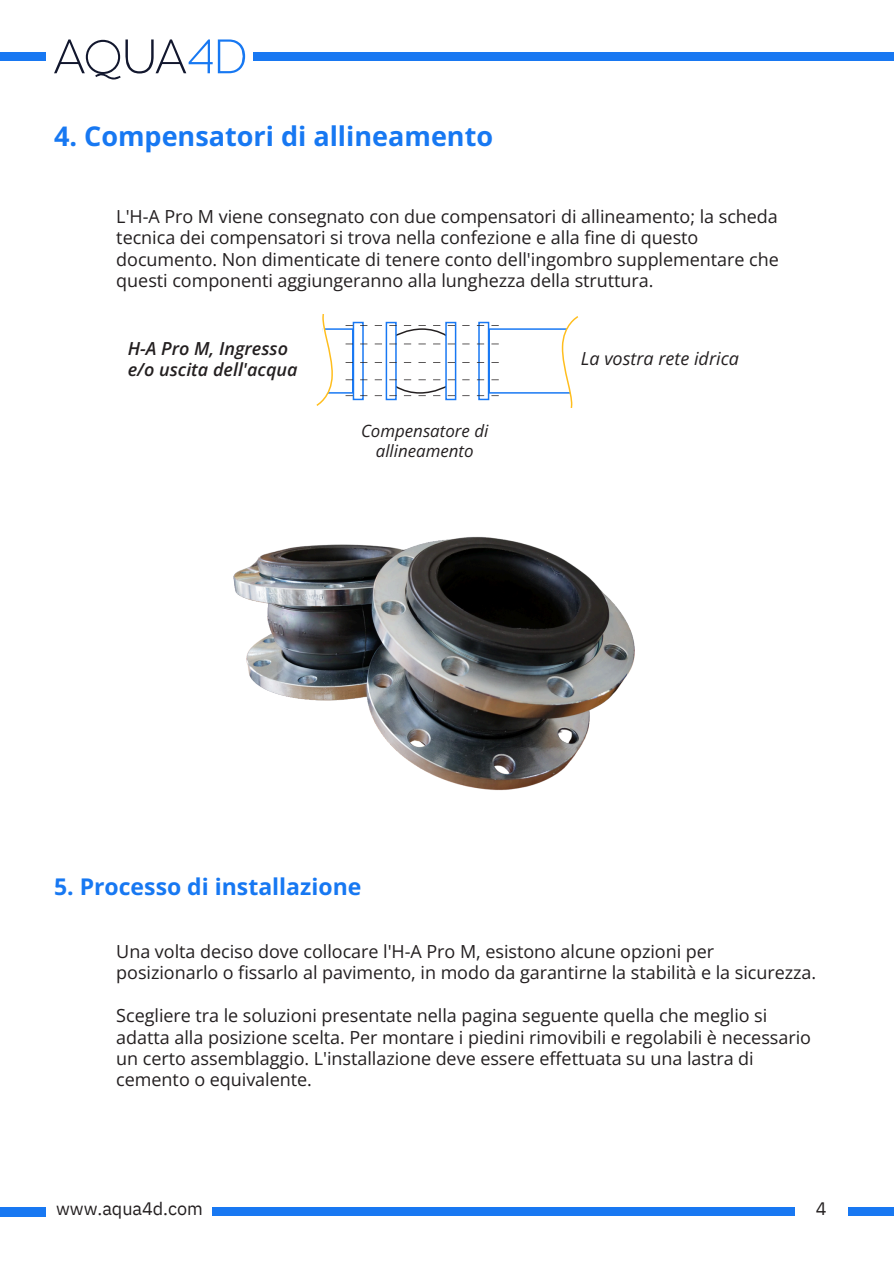
<style>
.page{position:relative;width:894px;height:1264px;background:#fff}
.page>*{position:absolute;margin:0;border:0;box-sizing:border-box;transform-origin:0 0}
.t1{font:700 27px "Open Sans";color:#1778f2}
.t2{font:700 22.95px "Open Sans";color:#1778f2}
.t3{font:18px/21.3px "Open Sans";color:#231f20}
.t4{font:italic 600 18px/21.3px "Open Sans";color:#231f20}
.t5{font:italic 18px "Open Sans";color:#231f20}
.t6{font:18px "IBM Plex Sans";letter-spacing:-.005em;color:#231f20}
.t7{font:italic 16.8px/20.2px "Open Sans";color:#231f20;text-align:center}
</style>
<div class="page">
<div style="left:253px;top:52px;width:640px;height:9px;background:#1878f2"></div>
<div style="left:0;top:52px;width:46px;height:9px;background:#1878f2"></div>
<svg style="left:54px;top:39px;width:191px;height:41px"></svg>
<svg style="left:316px;top:314px;width:262px;height:94px"></svg>
<img style="left:233px;top:536px;width:402px;height:255px">
<div style="left:0;top:1207px;width:46px;height:8px;background:#1878f2"></div>
<div style="left:212px;top:1207px;width:582px;height:8px;background:#1878f2"></div>
<div style="left:847px;top:1207px;width:46px;height:8px;background:#1878f2"></div>
<p class="t1" style="left:54px;top:117px;width:440px">4. Compensatori di allineamento</p>
<p class="t3" style="left:116px;top:205px;width:664px">L'H-A Pro M viene consegnato con due compensatori di allineamento; la scheda tecnica dei compensatori si trova nella confezione e alla fine di questo documento. Non dimenticate di tenere conto dell'ingombro supplementare che questi componenti aggiungeranno alla lunghezza della struttura.</p>
<h1 class="t4" style="left:128px;top:337px;width:171px">H-A Pro M, Ingresso e/o uscita dell'acqua</h1>
<p class="t7" style="left:361px;top:420px;width:129px">Compensatore di allineamento</p>
<h3 class="t5" style="left:580px;top:346px;width:159px">La vostra rete idrica</h3>
<h2 class="t2" style="left:54px;top:870px;width:309px">5. Processo di installazione</h2>
<p class="t3" style="left:116px;top:940px;width:701px">Una volta deciso dove collocare l'H-A Pro M, esistono alcune opzioni per posizionarlo o fissarlo al pavimento, in modo da garantirne la stabilità e la sicurezza.</p>
<p class="t3" style="left:116px;top:1004px;width:696px">Scegliere tra le soluzioni presentate nella pagina seguente quella che meglio si adatta alla posizione scelta. Per montare i piedini rimovibili e regolabili è necessario un certo assemblaggio. L'installazione deve essere effettuata su una lastra di cemento o equivalente.</p>
<p class="t6" style="left:56px;top:1196px;width:148px">www.aqua4d.com</p>
<p class="t6" style="left:815px;top:1196px;width:12px">4</p>
</div>
